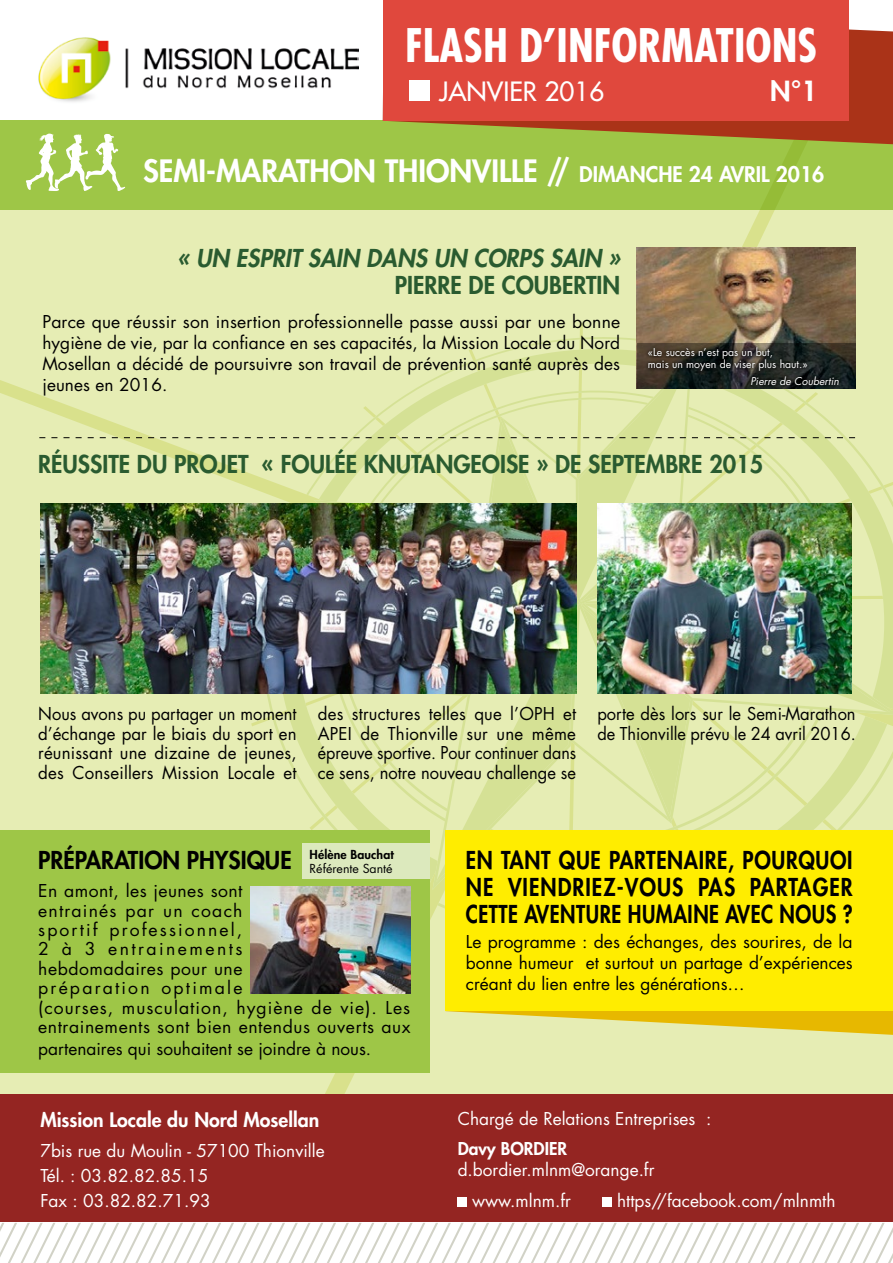
<style>
.page{position:relative;width:893px;height:1263px;background:#fff}
.page>*{position:absolute;margin:0;border:0;box-sizing:border-box;transform-origin:0 0}
.t1{font:700 condensed 45px "Futura Std";color:#fff}
.t2{font:800 30px "Futura Std";color:#fff}
.t3{font:800 27px "Futura Std";color:#fff}
.t4{font:500 25.8px "Futura Std";color:#fff}
.t5{font:800 24px/27px "Futura Std";letter-spacing:.025em;color:#000;text-align:justify;scale:.88 1}
.t6{font:800 24px "Futura Std";color:#2a5b30}
.t7{font:italic 800 24px "Futura Std";color:#2a5b30}
.t8{font:800 24px "Futura Std";color:#000}
.t9{font:800 19.5px "Futura Std";color:#fff}
.t10{font:17.25px/21px "Futura Std";letter-spacing:.01em;color:#000;text-align:justify}
.t11{font:17.25px/19.5px "Futura Std";letter-spacing:.06em;color:#000}
.t12{font:17.25px/19.5px "Futura Std";letter-spacing:.01em;color:#000;text-align:justify;scale:.96 1}
.t13{font:17.25px/25.2px "Futura Std";color:#fff}
.t14{font:800 17.25px "Futura Std";color:#fff}
.t15{font:12.15px "Futura Std";color:#000}
.t16{font:800 12.15px "Futura Std";letter-spacing:.01em;color:#000}
.t17{font:10.5px/12px "Futura Std";color:#fff}
.t18{font:italic 10.5px "Futura Std";color:#fff}
.s1{font-size:21px}
</style>
<div class="page">
<div style="left:0;top:121px;width:893px;height:1142px;background:#9ec647"></div>
<div style="left:0;top:211px;width:893px;height:977px;background:#e6edb4"></div>
<svg style="left:685px;top:144px;width:208px;height:103px"></svg>
<svg style="left:55px;top:1072px;width:375px;height:22px"></svg>
<svg style="left:0;top:380px;width:39px;height:28px"></svg>
<div style="left:0;top:830px;width:430px;height:242px;background:#9ec647"></div>
<div style="left:0;top:1094px;width:893px;height:134px;background:#942522"></div>
<div style="left:458px;top:1198px;width:9px;height:9px;background:#fff"></div>
<div style="left:603px;top:1198px;width:9px;height:9px;background:#fff"></div>
<svg style="left:26px;top:134px;width:100px;height:57px"></svg>
<svg style="left:613px;top:1020px;width:280px;height:15px"></svg>
<img style="left:636px;top:247px;width:220px;height:76px">
<div style="left:0;top:1222px;width:893px;height:41px;background:#fff"></div>
<svg style="left:0;top:1223px;width:893px;height:40px"></svg>
<img style="left:39px;top:323px;width:854px;height:697px">
<img style="left:38px;top:37px;width:321px;height:65px">
<svg style="left:389px;top:9px;width:504px;height:135px;fill:#aa3318"></svg>
<div style="left:383px;top:0;width:465px;height:121px;background:#e0483d"></div>
<div style="left:409px;top:80px;width:21px;height:21px;background:#fff"></div>
<h1 class="t1" style="left:405px;top:18px;width:414px">FLASH D’INFORMATIONS</h1>
<h3 class="t4" style="left:439px;top:75px;width:167px">JANVIER 2016</h3>
<h3 class="t3" style="left:770px;top:74px;width:48px">N°1</h3>
<h2 class="t2" style="left:143px;top:152px;width:683px">SEMI-MARATHON THIONVILLE // <span class="s1">DIMANCHE 24 AVRIL 2016</span></h2>
<h3 class="t7" style="left:177px;top:243px;width:444px">« UN ESPRIT SAIN DANS UN CORPS SAIN »</h3>
<h3 class="t6" style="left:395px;top:270px;width:227px">PIERRE DE COUBERTIN</h3>
<p class="t10" style="left:42px;top:311px;width:579px">Parce que réussir son insertion professionnelle passe aussi par une bonne hygiène de vie, par la confiance en ses capacités, la Mission Locale du Nord Mosellan a décidé de poursuivre son travail de prévention santé auprès des jeunes en 2016.</p>
<p class="t17" style="left:648px;top:347px;width:161px">«Le succès n’est pas un but,<br>mais un moyen de viser plus haut.»</p>
<p class="t18" style="left:750px;top:374px;width:90px">Pierre de Coubertin</p>
<h3 class="t6" style="left:38px;top:449px;width:726px">RÉUSSITE DU PROJET « FOULÉE KNUTANGEOISE » DE SEPTEMBRE 2015</h3>
<p class="t12" style="left:38px;top:704px;width:271px">Nous avons pu partager un moment d’échange par le biais du sport en réunissant une dizaine de jeunes, des Conseillers Mission Locale et</p>
<p class="t10" style="left:318px;top:704px;width:260px;line-height:19.5px">des structures telles que l’OPH et APEI de Thionville sur une même épreuve sportive. Pour continuer dans ce sens, notre nouveau challenge se</p>
<p class="t12" style="left:597px;top:704px;width:271px">porte dès lors sur le Semi-Marathon de Thionville prévu le 24 avril 2016.</p>
<h3 class="t8" style="left:38px;top:845px;width:255px">PRÉPARATION PHYSIQUE</h3>
<p class="t11" style="left:38px;top:881px;width:374px">En amont, les jeunes sont<br>entrainés par un coach<br>sportif professionnel,<br>2 à 3 entrainements<br>hebdomadaires pour une<br>préparation optimale<br>(courses, musculation, hygiène de vie). Les entrainements sont bien entendus ouverts aux</p>
<p class="t10" style="left:38px;top:1038px;width:334px">partenaires qui souhaitent se joindre à nous.</p>
<p class="t16" style="left:310px;top:847px;width:86px">Hélène Bauchat</p>
<p class="t15" style="left:310px;top:860px;width:85px">Référente Santé</p>
<p class="t9" style="left:40px;top:1107px;width:280px">Mission Locale du Nord Mosellan</p>
<p class="t13" style="left:40px;top:1138px;width:286px">7bis rue du Moulin - 57100 Thionville<br>Tél. : 03.82.82.85.15<br>Fax : 03.82.82.71.93</p>
<h3 class="t5" style="left:466px;top:847px;width:441px">EN TANT QUE PARTENAIRE, POURQUOI NE VIENDRIEZ-VOUS PAS PARTAGER CETTE AVENTURE HUMAINE AVEC NOUS ?</h3>
<p class="t10" style="left:466px;top:932px;width:388px">Le programme : des échanges, des sourires, de la bonne humeur et surtout un partage d’expériences créant du lien entre les générations…</p>
<p class="t13" style="left:458px;top:1106px;width:255px">Chargé de Relations Entreprises :</p>
<p class="t14" style="left:458px;top:1137px;width:111px">Davy BORDIER</p>
<p class="t13" style="left:472px;top:1154px;width:184px;line-height:31px;text-indent:-14px">d.bordier.mlnm@orange.fr www.mlnm.fr</p>
<p class="t13" style="left:617px;top:1188px;width:220px">https//facebook.com/mlnmth</p>
</div>
